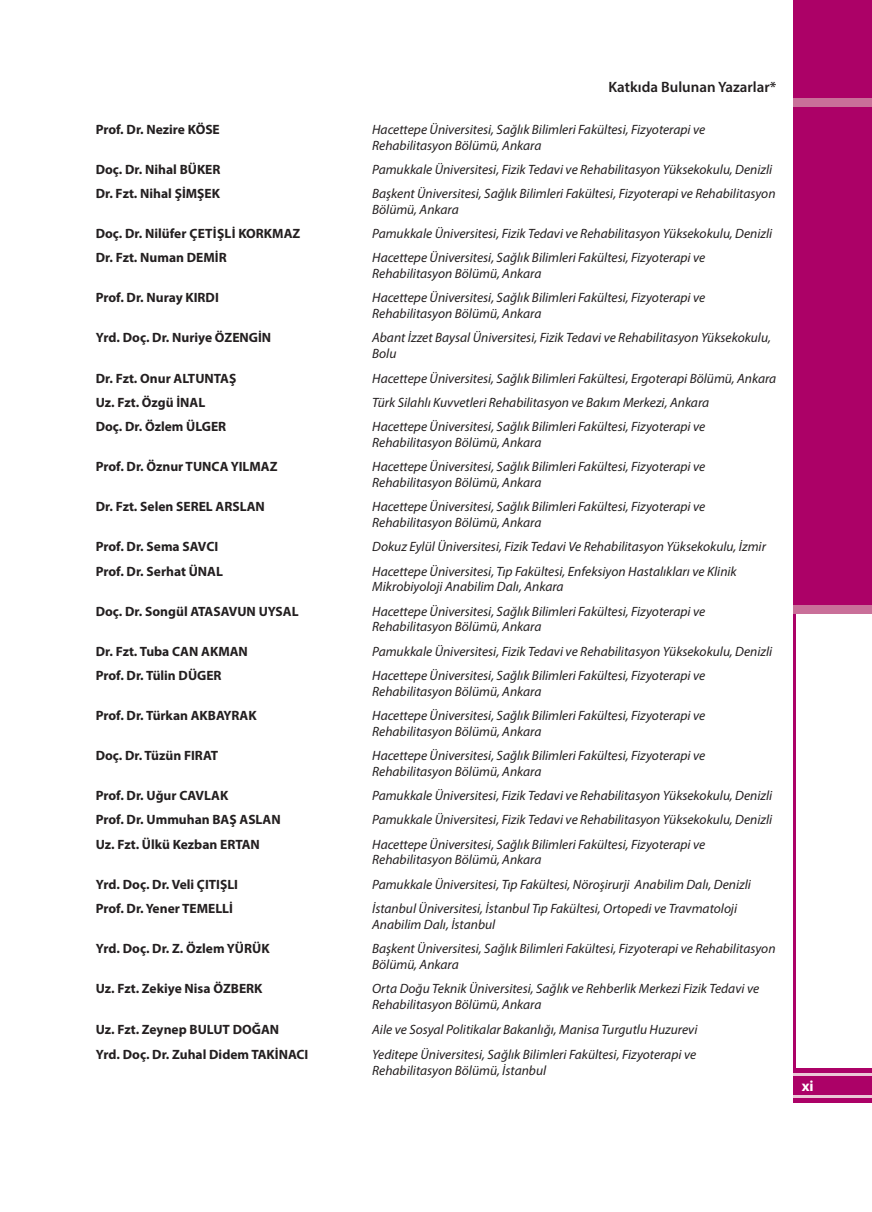
<style>
.page{position:relative;width:872px;height:1212px;background:#fff}
.page>*{position:absolute;margin:0;border:0;box-sizing:border-box;transform-origin:0 0}
.t1{font:600 15px "Myriad Pro";color:#231f20}
.t2{font:700 15px "Myriad Pro";color:#fff}
.t3{font:italic 13.5px/15.8px "Myriad Pro";color:#231f20}
.t4{font:700 13.5px "Myriad Pro";color:#231f20}
</style>
<div class="page">
<div style="left:793px;top:0;width:79px;height:609px;background:#ac0167"></div>
<hr style="left:793px;top:597px;width:2px;height:479px;background:#ac0167">
<div style="left:793px;top:98px;width:79px;height:9px;background:#c96f99"></div>
<div style="left:793px;top:605px;width:79px;height:8px;background:#c96f99"></div>
<div style="left:793px;top:1068px;width:79px;height:34px;background:#ac0167"></div>
<hr style="left:793px;top:1073px;width:79px;height:3px;background:#ebc8d7">
<hr style="left:793px;top:1095px;width:79px;height:3px;background:#ebc8d7">
<p class="t1" style="left:608px;top:77px;width:169px">Katkıda Bulunan Yazarlar*</p>
<p class="t4" style="left:96px;top:121px;width:126px">Prof. Dr. Nezire KÖSE</p>
<p class="t3" style="left:372px;top:122px;width:334px">Hacettepe Üniversitesi, Sağlık Bilimleri Fakültesi, Fizyoterapi ve<br>Rehabilitasyon Bölümü, Ankara</p>
<p class="t4" style="left:96px;top:160px;width:126px">Doç. Dr. Nihal BÜKER</p>
<p class="t3" style="left:372px;top:161px;width:402px">Pamukkale Üniversitesi, Fizik Tedavi ve Rehabilitasyon Yüksekokulu, Denizli</p>
<p class="t4" style="left:96px;top:185px;width:126px">Dr. Fzt. Nihal ŞİMŞEK</p>
<p class="t3" style="left:372px;top:185px;width:405px">Başkent Üniversitesi, Sağlık Bilimleri Fakültesi, Fizyoterapi ve Rehabilitasyon<br>Bölümü, Ankara</p>
<p class="t4" style="left:96px;top:225px;width:206px">Doç. Dr. Nilüfer ÇETİŞLİ KORKMAZ</p>
<p class="t3" style="left:372px;top:225px;width:402px">Pamukkale Üniversitesi, Fizik Tedavi ve Rehabilitasyon Yüksekokulu, Denizli</p>
<p class="t4" style="left:96px;top:249px;width:132px">Dr. Fzt. Numan DEMİR</p>
<p class="t3" style="left:372px;top:250px;width:334px">Hacettepe Üniversitesi, Sağlık Bilimleri Fakültesi, Fizyoterapi ve<br>Rehabilitasyon Bölümü, Ankara</p>
<p class="t4" style="left:96px;top:289px;width:125px">Prof. Dr. Nuray KIRDI</p>
<p class="t3" style="left:372px;top:290px;width:334px">Hacettepe Üniversitesi, Sağlık Bilimleri Fakültesi, Fizyoterapi ve<br>Rehabilitasyon Bölümü, Ankara</p>
<p class="t4" style="left:96px;top:329px;width:177px">Yrd. Doç. Dr. Nuriye ÖZENGİN</p>
<p class="t3" style="left:372px;top:330px;width:400px">Abant İzzet Baysal Üniversitesi, Fizik Tedavi ve Rehabilitasyon Yüksekokulu,<br>Bolu</p>
<p class="t4" style="left:96px;top:369px;width:142px">Dr. Fzt. Onur ALTUNTAŞ</p>
<p class="t3" style="left:372px;top:370px;width:405px">Hacettepe Üniversitesi, Sağlık Bilimleri Fakültesi, Ergoterapi Bölümü, Ankara</p>
<p class="t4" style="left:96px;top:394px;width:111px">Uz. Fzt. Özgü İNAL</p>
<p class="t3" style="left:372px;top:394px;width:338px">Türk Silahlı Kuvvetleri Rehabilitasyon ve Bakım Merkezi, Ankara</p>
<p class="t4" style="left:96px;top:418px;width:132px">Doç. Dr. Özlem ÜLGER</p>
<p class="t3" style="left:372px;top:419px;width:334px">Hacettepe Üniversitesi, Sağlık Bilimleri Fakültesi, Fizyoterapi ve<br>Rehabilitasyon Bölümü, Ankara</p>
<p class="t4" style="left:96px;top:458px;width:183px">Prof. Dr. Öznur TUNCA YILMAZ</p>
<p class="t3" style="left:372px;top:459px;width:334px">Hacettepe Üniversitesi, Sağlık Bilimleri Fakültesi, Fizyoterapi ve<br>Rehabilitasyon Bölümü, Ankara</p>
<p class="t4" style="left:96px;top:498px;width:171px">Dr. Fzt. Selen SEREL ARSLAN</p>
<p class="t3" style="left:372px;top:499px;width:334px">Hacettepe Üniversitesi, Sağlık Bilimleri Fakültesi, Fizyoterapi ve<br>Rehabilitasyon Bölümü, Ankara</p>
<p class="t4" style="left:96px;top:538px;width:124px">Prof. Dr. Sema SAVCI</p>
<p class="t3" style="left:372px;top:539px;width:395px">Dokuz Eylül Üniversitesi, Fizik Tedavi Ve Rehabilitasyon Yüksekokulu, İzmir</p>
<p class="t4" style="left:96px;top:562px;width:129px">Prof. Dr. Serhat ÜNAL</p>
<p class="t3" style="left:372px;top:563px;width:366px">Hacettepe Üniversitesi, Tıp Fakültesi, Enfeksiyon Hastalıkları ve Klinik<br>Mikrobiyoloji Anabilim Dalı, Ankara</p>
<p class="t4" style="left:96px;top:602px;width:204px">Doç. Dr. Songül ATASAVUN UYSAL</p>
<p class="t3" style="left:372px;top:603px;width:334px">Hacettepe Üniversitesi, Sağlık Bilimleri Fakültesi, Fizyoterapi ve<br>Rehabilitasyon Bölümü, Ankara</p>
<p class="t4" style="left:96px;top:642px;width:154px">Dr. Fzt. Tuba CAN AKMAN</p>
<p class="t3" style="left:372px;top:643px;width:402px">Pamukkale Üniversitesi, Fizik Tedavi ve Rehabilitasyon Yüksekokulu, Denizli</p>
<p class="t4" style="left:96px;top:667px;width:127px">Prof. Dr. Tülin DÜGER</p>
<p class="t3" style="left:372px;top:667px;width:334px">Hacettepe Üniversitesi, Sağlık Bilimleri Fakültesi, Fizyoterapi ve<br>Rehabilitasyon Bölümü, Ankara</p>
<p class="t4" style="left:96px;top:707px;width:163px">Prof. Dr. Türkan AKBAYRAK</p>
<p class="t3" style="left:372px;top:707px;width:334px">Hacettepe Üniversitesi, Sağlık Bilimleri Fakültesi, Fizyoterapi ve<br>Rehabilitasyon Bölümü, Ankara</p>
<p class="t4" style="left:96px;top:747px;width:124px">Doç. Dr. Tüzün FIRAT</p>
<p class="t3" style="left:372px;top:747px;width:334px">Hacettepe Üniversitesi, Sağlık Bilimleri Fakültesi, Fizyoterapi ve<br>Rehabilitasyon Bölümü, Ankara</p>
<p class="t4" style="left:96px;top:787px;width:134px">Prof. Dr. Uğur CAVLAK</p>
<p class="t3" style="left:372px;top:787px;width:402px">Pamukkale Üniversitesi, Fizik Tedavi ve Rehabilitasyon Yüksekokulu, Denizli</p>
<p class="t4" style="left:96px;top:811px;width:187px">Prof. Dr. Ummuhan BAŞ ASLAN</p>
<p class="t3" style="left:372px;top:812px;width:402px">Pamukkale Üniversitesi, Fizik Tedavi ve Rehabilitasyon Yüksekokulu, Denizli</p>
<p class="t4" style="left:96px;top:835px;width:166px">Uz. Fzt. Ülkü Kezban ERTAN</p>
<p class="t3" style="left:372px;top:836px;width:334px">Hacettepe Üniversitesi, Sağlık Bilimleri Fakültesi, Fizyoterapi ve<br>Rehabilitasyon Bölümü, Ankara</p>
<p class="t4" style="left:96px;top:875px;width:144px">Yrd. Doç. Dr. Veli ÇITIŞLI</p>
<p class="t3" style="left:372px;top:876px;width:380px">Pamukkale Üniversitesi, Tıp Fakültesi, Nöroşirurji Anabilim Dalı, Denizli</p>
<p class="t4" style="left:96px;top:899px;width:136px">Prof. Dr. Yener TEMELLİ</p>
<p class="t3" style="left:372px;top:900px;width:366px">İstanbul Üniversitesi, İstanbul Tıp Fakültesi, Ortopedi ve Travmatoloji<br>Anabilim Dalı, İstanbul</p>
<p class="t4" style="left:96px;top:939px;width:175px">Yrd. Doç. Dr. Z. Özlem YÜRÜK</p>
<p class="t3" style="left:372px;top:940px;width:405px">Başkent Üniversitesi, Sağlık Bilimleri Fakültesi, Fizyoterapi ve Rehabilitasyon<br>Bölümü, Ankara</p>
<p class="t4" style="left:96px;top:979px;width:168px">Uz. Fzt. Zekiye Nisa ÖZBERK</p>
<p class="t3" style="left:372px;top:980px;width:388px">Orta Doğu Teknik Üniversitesi, Sağlık ve Rehberlik Merkezi Fizik Tedavi ve<br>Rehabilitasyon Bölümü, Ankara</p>
<p class="t4" style="left:96px;top:1020px;width:185px">Uz. Fzt. Zeynep BULUT DOĞAN</p>
<p class="t3" style="left:372px;top:1021px;width:327px">Aile ve Sosyal Politikalar Bakanlığı, Manisa Turgutlu Huzurevi</p>
<p class="t4" style="left:96px;top:1045px;width:214px">Yrd. Doç. Dr. Zuhal Didem TAKİNACI</p>
<p class="t3" style="left:372px;top:1046px;width:325px;line-height:16.5px">Yeditepe Üniversitesi, Sağlık Bilimleri Fakültesi, Fizyoterapi ve<br>Rehabilitasyon Bölümü, İstanbul</p>
<p class="t2" style="left:801px;top:1076px;width:13px">xi</p>
</div>
